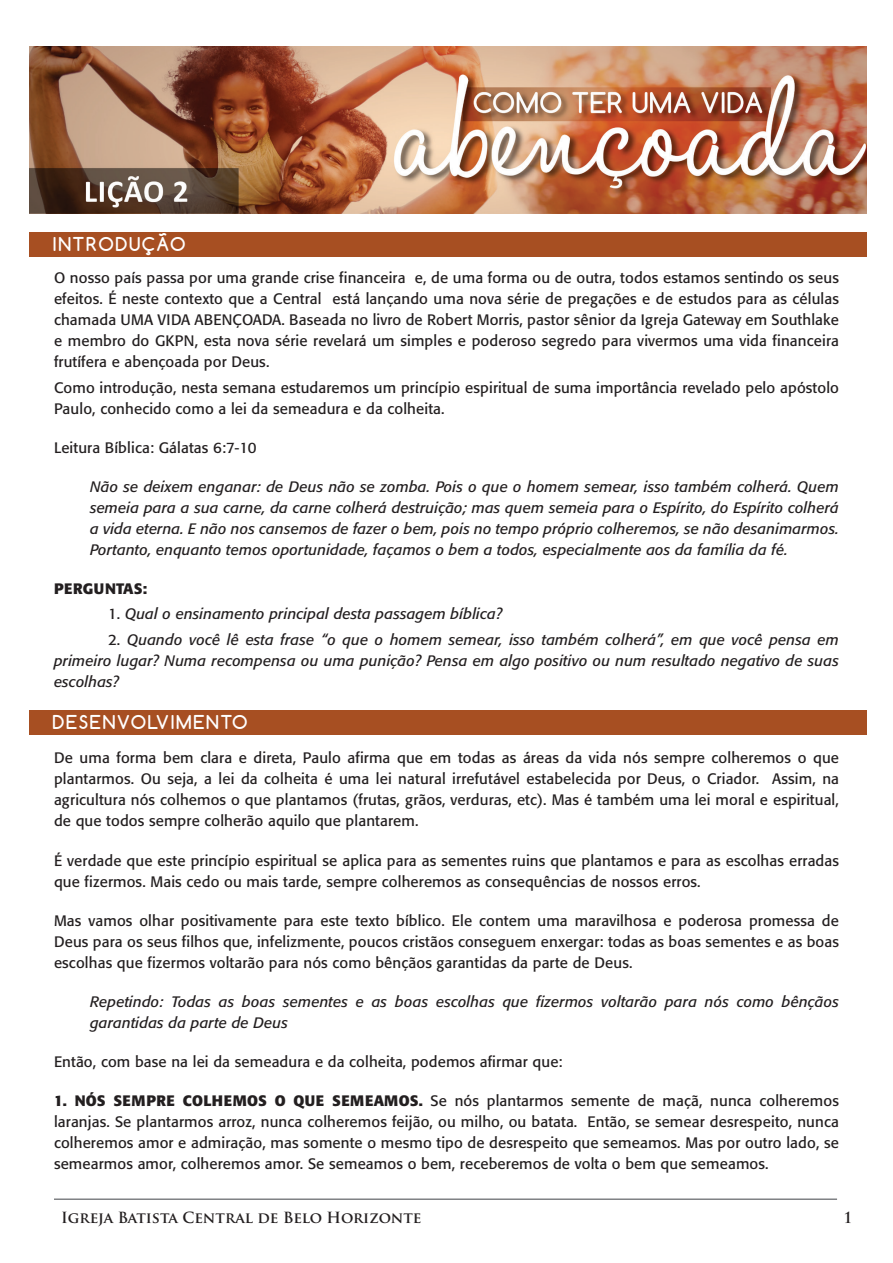
<style>
.page{position:relative;width:893px;height:1263px;background:#fff}
.page>*{position:absolute;margin:0;border:0;box-sizing:border-box;transform-origin:0 0}
.t1{font:700 18px "Comfortaa";letter-spacing:.09em;color:#fff}
.Parágrafo_da_Lista{font:15px/21px "Formata";letter-spacing:.01em;color:#231f20;text-align:justify}
.Parágrafo_da_Lista-2{font:italic 15px/21px "Formata";letter-spacing:.01em;color:#231f20;text-align:justify}
.t2{font:700 15px "Trajan Pro";color:#231f20}
.Parágrafo_da_Lista-3{font:700 15px "Formata";letter-spacing:.02em;color:#231f20}
.s1{font-style:normal}
.s2{font-weight:700}
</style>
<div class="page">
<hr style="left:54px;top:1198px;width:783px;height:2px;background:#808285">
<div style="left:29px;top:232px;width:837px;height:24px;background:#a74f22"></div>
<div style="left:29px;top:711px;width:837px;height:24px;background:#a74f22"></div>
<img style="left:29px;top:46px;width:837px;height:167px">
<p class="t1" style="left:52px;top:232px;width:135px">INTRODUÇÃO</p>
<p class="Parágrafo_da_Lista" style="left:54px;top:268px;width:786px">O nosso país passa por uma grande crise financeira e, de uma forma ou de outra, todos estamos sentindo os seus efeitos. É neste contexto que a Central está lançando uma nova série de pregações e de estudos para as células chamada UMA VIDA ABENÇOADA. Baseada no livro de Robert Morris, pastor sênior da Igreja Gateway em Southlake e membro do GKPN, esta nova série revelará um simples e poderoso segredo para vivermos uma vida financeira frutífera e abençoada por Deus.</p>
<p class="Parágrafo_da_Lista" style="left:54px;top:377px;width:786px">Como introdução, nesta semana estudaremos um princípio espiritual de suma importância revelado pelo apóstolo<br>Paulo, conhecido como a lei da semeadura e da colheita.</p>
<p class="Parágrafo_da_Lista" style="left:54px;top:437px;width:204px">Leitura Bíblica: Gálatas 6:7-10</p>
<p class="Parágrafo_da_Lista-2" style="left:90px;top:476px;width:750px">Não se deixem enganar: de Deus não se zomba. Pois o que o homem semear, isso também colherá. Quem semeia para a sua carne, da carne colherá destruição; mas quem semeia para o Espírito, do Espírito colherá a vida eterna. E não nos cansemos de fazer o bem, pois no tempo próprio colheremos, se não desanimarmos.<br>Portanto, enquanto temos oportunidade, façamos o bem a todos, especialmente aos da família da fé.</p>
<p class="Parágrafo_da_Lista-3" style="left:54px;top:579px;width:95px">PERGUNTAS:</p>
<p class="Parágrafo_da_Lista-2" style="left:108px;top:604px;width:396px"><span class="s1">1.</span> Qual o ensinamento principal desta passagem bíblica?</p>
<p class="Parágrafo_da_Lista-2" style="left:54px;top:629px;width:786px;text-indent:54px"><span class="s1">2.</span> Quando você lê esta frase “o que o homem semear, isso também colherá”, em que você pensa em primeiro lugar? Numa recompensa ou uma punição? Pensa em algo positivo ou num resultado negativo de suas escolhas?</p>
<p class="t1" style="left:52px;top:711px;width:197px">DESENVOLVIMENTO</p>
<p class="Parágrafo_da_Lista" style="left:54px;top:748px;width:787px">De uma forma bem clara e direta, Paulo afirma que em todas as áreas da vida nós sempre colheremos o que plantarmos. Ou seja, a lei da colheita é uma lei natural irrefutável estabelecida por Deus, o Criador. Assim, na agricultura nós colhemos o que plantamos (frutas, grãos, verduras, etc). Mas é também uma lei moral e espiritual, de que todos sempre colherão aquilo que plantarem.</p>
<p class="Parágrafo_da_Lista" style="left:54px;top:850px;width:786px">É verdade que este princípio espiritual se aplica para as sementes ruins que plantamos e para as escolhas erradas que fizermos. Mais cedo ou mais tarde, sempre colheremos as consequências de nossos erros.</p>
<p class="Parágrafo_da_Lista" style="left:54px;top:910px;width:786px">Mas vamos olhar positivamente para este texto bíblico. Ele contem uma maravilhosa e poderosa promessa de Deus para os seus filhos que, infelizmente, poucos cristãos conseguem enxergar: todas as boas sementes e as boas escolhas que fizermos voltarão para nós como bênçãos garantidas da parte de Deus.</p>
<p class="Parágrafo_da_Lista-2" style="left:90px;top:991px;width:750px">Repetindo: Todas as boas sementes e as boas escolhas que fizermos voltarão para nós como bênçãos garantidas da parte de Deus</p>
<p class="Parágrafo_da_Lista" style="left:54px;top:1051px;width:510px">Então, com base na lei da semeadura e da colheita, podemos afirmar que:</p>
<p class="Parágrafo_da_Lista" style="left:54px;top:1090px;width:786px"><span class="s2">1. NÓS SEMPRE COLHEMOS O QUE SEMEAMOS.</span> Se nós plantarmos semente de maçã, nunca colheremos laranjas. Se plantarmos arroz, nunca colheremos feijão, ou milho, ou batata. Então, se semear desrespeito, nunca colheremos amor e admiração, mas somente o mesmo tipo de desrespeito que semeamos. Mas por outro lado, se semearmos amor, colheremos amor. Se semeamos o bem, receberemos de volta o bem que semeamos.</p>
<p class="t2" style="left:61px;top:1208px;width:362px">Igreja Batista Central de Belo Horizonte</p>
<p class="t2" style="left:843px;top:1208px;width:10px">1</p>
</div>
